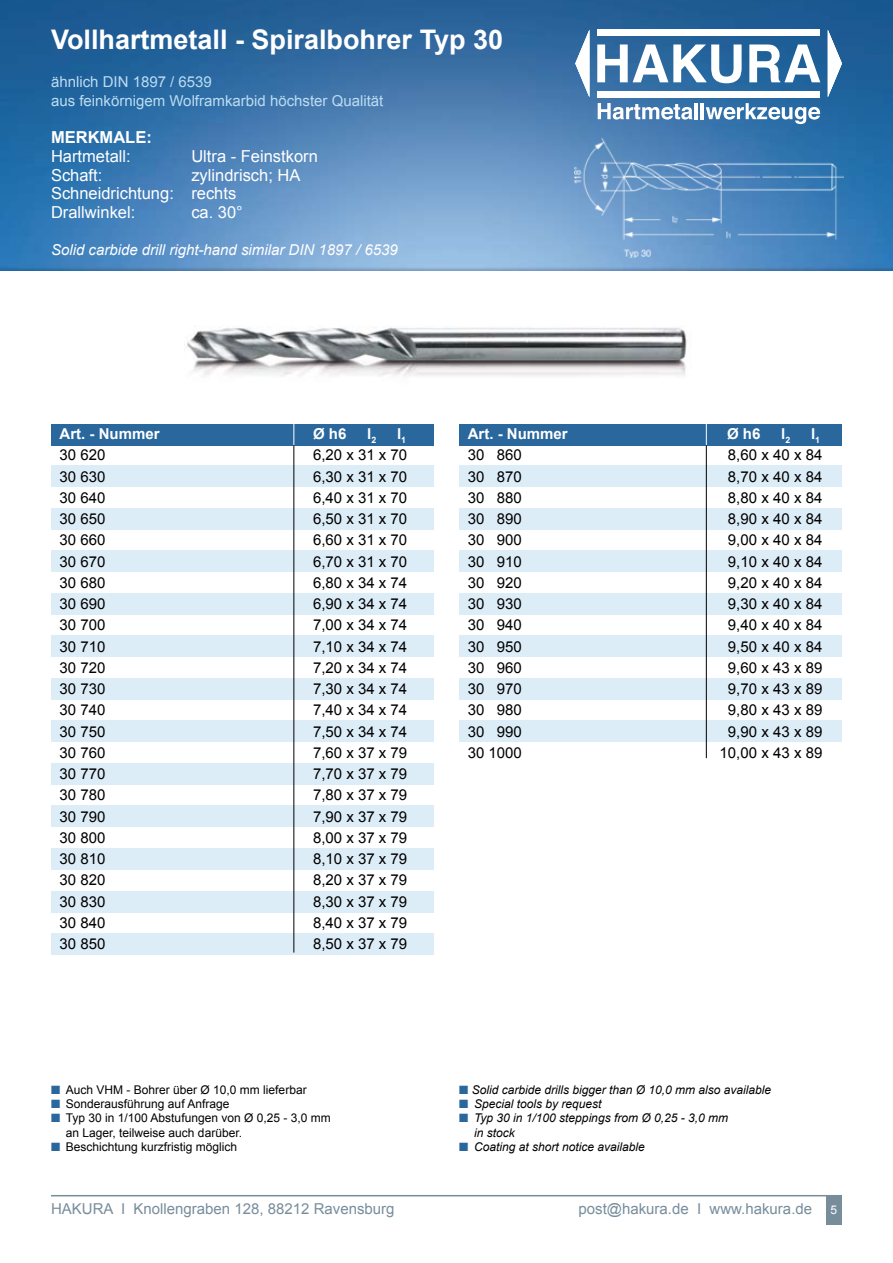
<style>
.page{position:relative;width:893px;height:1263px;background:#fff}
.page>*{position:absolute;margin:0;border:0;box-sizing:border-box;transform-origin:0 0}
.t1{font:700 27px "Arial";color:#fff}
.t2{font:16.5px/18.8px "Arial";color:#fff}
.t3{font:700 16.5px "Arial";color:#fff}
.t4{font:15px "Arial";color:#000}
.t5{font:15px "Arial";color:#778d9c}
.t6{font:15px/18.8px "Arial";color:#bcdcf2}
.t7{font:italic 15px "Arial";color:#fff}
.t8{font:700 15px "Arial";color:#fff}
.t9{font:12px/14.4px "Arial";color:#000}
.t10{font:italic 12px/14.4px "Arial";color:#000}
.s1{color:#2a679d}
.s2{font-size:12px;color:#fff}
</style>
<div class="page">
<img style="left:0;top:0;width:893px;height:270px">
<div style="left:597px;top:30px;width:223px;height:6px;background:#fff"></div>
<div style="left:597px;top:91px;width:223px;height:6px;background:#fff"></div>
<svg style="left:828px;top:30px;width:14px;height:67px"></svg>
<svg style="left:575px;top:30px;width:14px;height:67px"></svg>
<svg style="left:597px;top:44px;width:145px;height:39px"></svg>
<svg style="left:749px;top:44px;width:71px;height:38px"></svg>
<svg style="left:598px;top:103px;width:94px;height:17px"></svg>
<hr style="left:695px;top:103px;width:3px;height:16px;background:#fff">
<hr style="left:701px;top:103px;width:3px;height:16px;background:#fff">
<svg style="left:706px;top:103px;width:114px;height:21px"></svg>
<img style="left:184px;top:327px;width:503px;height:49px">
<div style="left:459px;top:424px;width:383px;height:21px;background:#2a679d"></div>
<div style="left:459px;top:466px;width:383px;height:21px;background:#ddedf8"></div>
<div style="left:459px;top:508px;width:383px;height:21px;background:#ddedf8"></div>
<div style="left:459px;top:551px;width:383px;height:21px;background:#ddedf8"></div>
<div style="left:459px;top:593px;width:383px;height:21px;background:#ddedf8"></div>
<div style="left:459px;top:636px;width:383px;height:21px;background:#ddedf8"></div>
<div style="left:459px;top:678px;width:383px;height:21px;background:#ddedf8"></div>
<div style="left:459px;top:721px;width:383px;height:21px;background:#ddedf8"></div>
<div style="left:51px;top:424px;width:383px;height:21px;background:#2a679d"></div>
<div style="left:51px;top:466px;width:383px;height:21px;background:#ddedf8"></div>
<div style="left:51px;top:508px;width:383px;height:21px;background:#ddedf8"></div>
<div style="left:51px;top:551px;width:383px;height:21px;background:#ddedf8"></div>
<div style="left:51px;top:593px;width:383px;height:21px;background:#ddedf8"></div>
<div style="left:51px;top:636px;width:383px;height:21px;background:#ddedf8"></div>
<div style="left:51px;top:678px;width:383px;height:21px;background:#ddedf8"></div>
<div style="left:51px;top:721px;width:383px;height:21px;background:#ddedf8"></div>
<div style="left:51px;top:763px;width:383px;height:21px;background:#ddedf8"></div>
<div style="left:51px;top:806px;width:383px;height:21px;background:#ddedf8"></div>
<div style="left:51px;top:848px;width:383px;height:22px;background:#ddedf8"></div>
<div style="left:51px;top:891px;width:383px;height:21px;background:#ddedf8"></div>
<div style="left:51px;top:933px;width:383px;height:22px;background:#ddedf8"></div>
<hr style="left:293px;top:445px;width:1px;height:507px;background:#000">
<hr style="left:706px;top:445px;width:1px;height:313px;background:#000">
<svg style="left:293px;top:424px;width:1px;height:21px"></svg>
<svg style="left:706px;top:424px;width:1px;height:21px"></svg>
<img style="left:574px;top:138px;width:270px;height:119px">
<hr style="left:51px;top:1195px;width:791px;height:1px;background:#778d9c">
<div style="left:826px;top:1195px;width:16px;height:30px;background:#778d9c"></div>
<h1 class="t1" style="left:51px;top:22px;width:454px">Vollhartmetall - Spiralbohrer Typ 30</h1>
<p class="t6" style="left:51px;top:72px;width:334px">ähnlich DIN 1897 / 6539<br>aus feinkörnigem Wolframkarbid höchster Qualität</p>
<p class="t3" style="left:51px;top:127px;width:102px">MERKMALE:</p>
<p class="t2" style="left:51px;top:147px;width:81px">Hartmetall:</p>
<p class="t2" style="left:191px;top:147px;width:128px">Ultra - Feinstkorn</p>
<p class="t2" style="left:51px;top:166px;width:53px">Schaft:</p>
<p class="t2" style="left:51px;top:166px;width:251px;text-indent:140px">zylindrisch; HA<br>Schneidrichtung: rechts<br>Drallwinkel:</p>
<p class="t2" style="left:191px;top:203px;width:53px">ca. 30°</p>
<p class="t7" style="left:51px;top:240px;width:348px">Solid carbide drill right-hand similar DIN 1897 / 6539</p>
<p class="t8" style="left:60px;top:424px;width:102px">Art. - Nummer</p>
<p class="t8" style="left:313px;top:424px;width:35px">Ø h6</p>
<p class="t8" style="left:367px;top:424px;width:11px">l<sub>2</sub></p>
<p class="t8" style="left:397px;top:424px;width:11px">l<sub>1</sub></p>
<p class="t8" style="left:468px;top:424px;width:102px">Art. - Nummer</p>
<p class="t8" style="left:727px;top:424px;width:35px">Ø h6</p>
<p class="t8" style="left:781px;top:424px;width:11px">l<sub>2</sub></p>
<p class="t8" style="left:811px;top:424px;width:11px">l<sub>1</sub></p>
<p class="t4" style="left:60px;top:445px;width:47px">30 620</p>
<p class="t4" style="left:313px;top:445px;width:96px">6,20 x 31 x 70</p>
<p class="t4" style="left:468px;top:445px;width:56px">30 860</p>
<p class="t4" style="left:728px;top:445px;width:96px">8,60 x 40 x 84</p>
<p class="t4" style="left:60px;top:466px;width:47px">30 630</p>
<p class="t4" style="left:313px;top:466px;width:96px">6,30 x 31 x 70</p>
<p class="t4" style="left:468px;top:466px;width:56px">30 870</p>
<p class="t4" style="left:728px;top:466px;width:96px">8,70 x 40 x 84</p>
<p class="t4" style="left:60px;top:488px;width:47px">30 640</p>
<p class="t4" style="left:313px;top:488px;width:96px">6,40 x 31 x 70</p>
<p class="t4" style="left:468px;top:488px;width:56px">30 880</p>
<p class="t4" style="left:728px;top:488px;width:96px">8,80 x 40 x 84</p>
<p class="t4" style="left:60px;top:509px;width:47px">30 650</p>
<p class="t4" style="left:313px;top:509px;width:96px">6,50 x 31 x 70</p>
<p class="t4" style="left:468px;top:509px;width:56px">30 890</p>
<p class="t4" style="left:728px;top:509px;width:96px">8,90 x 40 x 84</p>
<p class="t4" style="left:60px;top:530px;width:47px">30 660</p>
<p class="t4" style="left:313px;top:530px;width:96px">6,60 x 31 x 70</p>
<p class="t4" style="left:468px;top:530px;width:56px">30 900</p>
<p class="t4" style="left:728px;top:530px;width:96px">9,00 x 40 x 84</p>
<p class="t4" style="left:60px;top:551px;width:47px">30 670</p>
<p class="t4" style="left:313px;top:551px;width:96px">6,70 x 31 x 70</p>
<p class="t4" style="left:468px;top:551px;width:56px">30 910</p>
<p class="t4" style="left:728px;top:551px;width:96px">9,10 x 40 x 84</p>
<p class="t4" style="left:60px;top:573px;width:47px">30 680</p>
<p class="t4" style="left:313px;top:573px;width:96px">6,80 x 34 x 74</p>
<p class="t4" style="left:468px;top:573px;width:56px">30 920</p>
<p class="t4" style="left:728px;top:573px;width:96px">9,20 x 40 x 84</p>
<p class="t4" style="left:60px;top:594px;width:47px">30 690</p>
<p class="t4" style="left:313px;top:594px;width:96px">6,90 x 34 x 74</p>
<p class="t4" style="left:468px;top:594px;width:56px">30 930</p>
<p class="t4" style="left:728px;top:594px;width:96px">9,30 x 40 x 84</p>
<p class="t4" style="left:60px;top:615px;width:47px">30 700</p>
<p class="t4" style="left:313px;top:615px;width:96px">7,00 x 34 x 74</p>
<p class="t4" style="left:468px;top:615px;width:56px">30 940</p>
<p class="t4" style="left:728px;top:615px;width:96px">9,40 x 40 x 84</p>
<p class="t4" style="left:60px;top:636px;width:47px">30 710</p>
<p class="t4" style="left:313px;top:636px;width:96px">7,10 x 34 x 74</p>
<p class="t4" style="left:468px;top:636px;width:56px">30 950</p>
<p class="t4" style="left:728px;top:636px;width:96px">9,50 x 40 x 84</p>
<p class="t4" style="left:60px;top:658px;width:47px">30 720</p>
<p class="t4" style="left:313px;top:658px;width:96px">7,20 x 34 x 74</p>
<p class="t4" style="left:468px;top:658px;width:56px">30 960</p>
<p class="t4" style="left:728px;top:658px;width:96px">9,60 x 43 x 89</p>
<p class="t4" style="left:60px;top:679px;width:47px">30 730</p>
<p class="t4" style="left:313px;top:679px;width:96px">7,30 x 34 x 74</p>
<p class="t4" style="left:468px;top:679px;width:56px">30 970</p>
<p class="t4" style="left:728px;top:679px;width:96px">9,70 x 43 x 89</p>
<p class="t4" style="left:60px;top:700px;width:47px">30 740</p>
<p class="t4" style="left:313px;top:700px;width:96px">7,40 x 34 x 74</p>
<p class="t4" style="left:468px;top:700px;width:56px">30 980</p>
<p class="t4" style="left:728px;top:700px;width:96px">9,80 x 43 x 89</p>
<p class="t4" style="left:60px;top:721px;width:47px">30 750</p>
<p class="t4" style="left:313px;top:721px;width:96px">7,50 x 34 x 74</p>
<p class="t4" style="left:468px;top:721px;width:56px">30 990</p>
<p class="t4" style="left:728px;top:721px;width:96px">9,90 x 43 x 89</p>
<p class="t4" style="left:60px;top:743px;width:47px">30 760</p>
<p class="t4" style="left:313px;top:743px;width:96px">7,60 x 37 x 79</p>
<p class="t4" style="left:468px;top:743px;width:56px">30 1000</p>
<p class="t4" style="left:719px;top:743px;width:104px">10,00 x 43 x 89</p>
<p class="t4" style="left:60px;top:764px;width:47px">30 770</p>
<p class="t4" style="left:313px;top:764px;width:96px">7,70 x 37 x 79</p>
<p class="t4" style="left:60px;top:785px;width:47px">30 780</p>
<p class="t4" style="left:313px;top:785px;width:96px">7,80 x 37 x 79</p>
<p class="t4" style="left:60px;top:806px;width:47px">30 790</p>
<p class="t4" style="left:313px;top:806px;width:96px">7,90 x 37 x 79</p>
<p class="t4" style="left:60px;top:828px;width:47px">30 800</p>
<p class="t4" style="left:313px;top:828px;width:96px">8,00 x 37 x 79</p>
<p class="t4" style="left:60px;top:849px;width:47px">30 810</p>
<p class="t4" style="left:313px;top:849px;width:96px">8,10 x 37 x 79</p>
<p class="t4" style="left:60px;top:870px;width:47px">30 820</p>
<p class="t4" style="left:313px;top:870px;width:96px">8,20 x 37 x 79</p>
<p class="t4" style="left:60px;top:891px;width:47px">30 830</p>
<p class="t4" style="left:313px;top:891px;width:96px">8,30 x 37 x 79</p>
<p class="t4" style="left:60px;top:913px;width:47px">30 840</p>
<p class="t4" style="left:313px;top:913px;width:96px">8,40 x 37 x 79</p>
<p class="t4" style="left:60px;top:934px;width:47px">30 850</p>
<p class="t4" style="left:313px;top:934px;width:96px">8,50 x 37 x 79</p>
<p class="t9" style="left:51px;top:1082px;width:257px"><span class="s1">■</span> Auch VHM - Bohrer über Ø 10,0 mm lieferbar</p>
<p class="t9" style="left:51px;top:1096px;width:180px"><span class="s1">■</span> Sonderausführung auf Anfrage</p>
<p class="t9" style="left:66px;top:1111px;width:266px;text-indent:-15px"><span class="s1">■</span> Typ 30 in 1/100 Abstufungen von Ø 0,25 - 3,0 mm an Lager, teilweise auch darüber.</p>
<p class="t9" style="left:51px;top:1140px;width:188px"><span class="s1">■</span> Beschichtung kurzfristig möglich</p>
<p class="t10" style="left:459px;top:1082px;width:313px"><span class="s1">■</span> Solid carbide drills bigger than Ø 10,0 mm also available</p>
<p class="t10" style="left:459px;top:1097px;width:144px"><span class="s1">■</span> Special tools by request</p>
<p class="t10" style="left:474px;top:1111px;width:255px;text-indent:-15px"><span class="s1">■</span> Typ 30 in 1/100 steppings from Ø 0,25 - 3,0 mm in stock</p>
<p class="t10" style="left:459px;top:1140px;width:187px"><span class="s1">■</span> Coating at short notice available</p>
<p class="t5" style="left:51px;top:1199px;width:345px">HAKURA I Knollengraben 128, 88212 Ravensburg</p>
<p class="t5" style="left:578px;top:1199px;width:260px">post@hakura.de I www.hakura.de <span class="s2">5</span></p>
</div>
